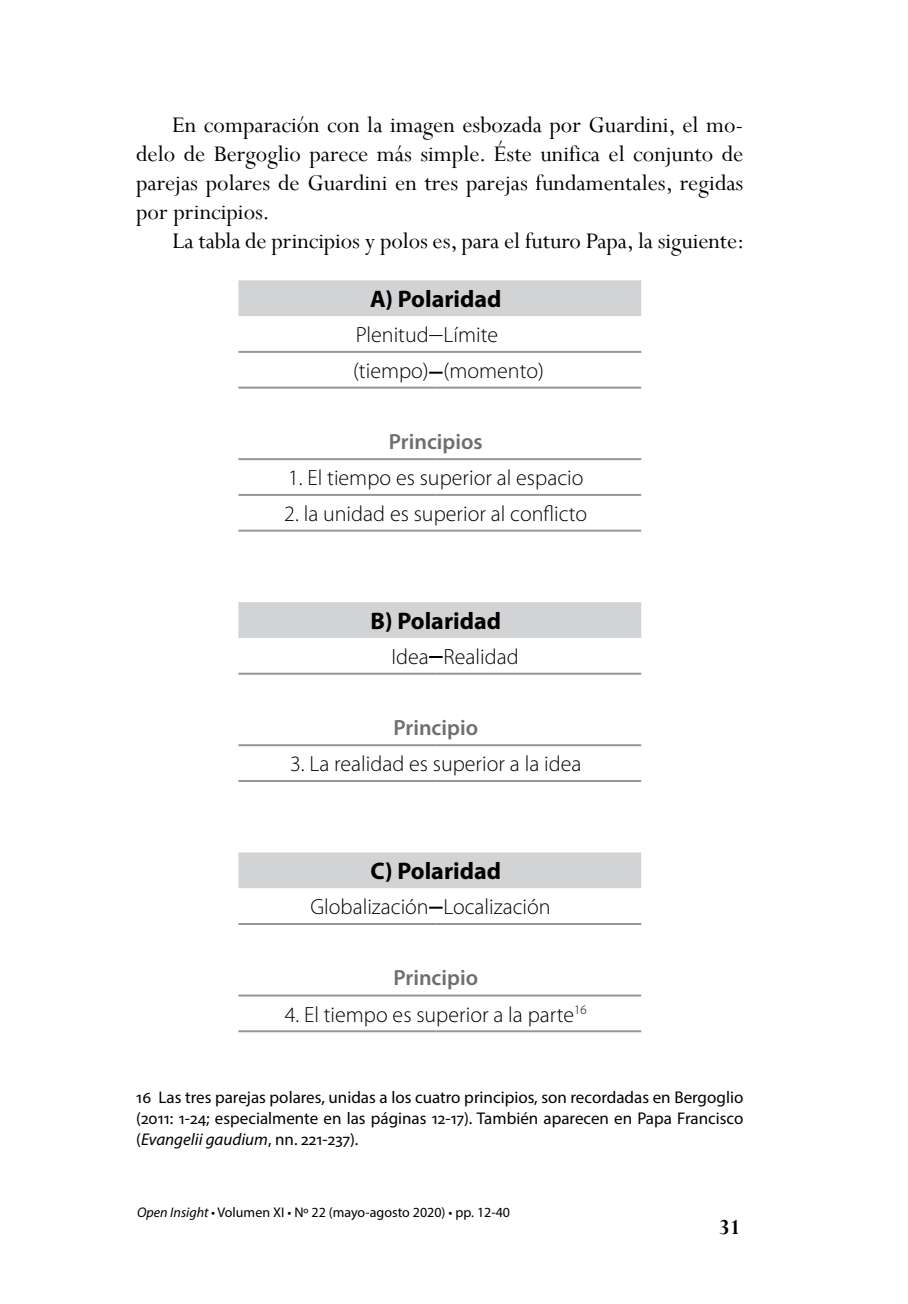
<style>
.page{position:relative;width:908px;height:1304px;background:#fff}
.page>*{position:absolute;margin:0;border:0;box-sizing:border-box;transform-origin:0 0}
.t1{font:25px/29px "Perpetua";letter-spacing:-.005em;color:#000;text-align:justify}
.t2{font:700 24px "Myriad Pro";color:#000}
.t3{font:700 24px "Perpetua";color:#000}
.t4{font:300 22px/35.8px "Myriad Pro";color:#000}
.t5{font:600 22px "Myriad Pro";color:#6d6e71}
.t6{font:17px/21px "Myriad Pro";color:#000;text-align:justify}
.t7{font:14px "Myriad Pro";color:#000}
.s1{font-style:italic}
</style>
<div class="page">
<svg style="left:238px;top:280px;width:403px;height:608px"></svg>
<hr style="left:238px;top:530px;width:198px;height:2px;background:#939598">
<hr style="left:436px;top:530px;width:205px;height:2px;background:#939598">
<hr style="left:238px;top:351px;width:198px;height:2px;background:#939598">
<hr style="left:436px;top:351px;width:205px;height:2px;background:#939598">
<hr style="left:238px;top:387px;width:198px;height:2px;background:#939598">
<hr style="left:436px;top:387px;width:205px;height:2px;background:#939598">
<hr style="left:238px;top:494px;width:198px;height:2px;background:#939598">
<hr style="left:436px;top:494px;width:205px;height:2px;background:#939598">
<hr style="left:238px;top:458px;width:198px;height:2px;background:#939598">
<hr style="left:436px;top:458px;width:205px;height:2px;background:#939598">
<hr style="left:238px;top:673px;width:198px;height:2px;background:#939598">
<hr style="left:436px;top:673px;width:205px;height:2px;background:#939598">
<hr style="left:238px;top:744px;width:198px;height:2px;background:#939598">
<hr style="left:436px;top:744px;width:205px;height:2px;background:#939598">
<hr style="left:238px;top:780px;width:198px;height:2px;background:#939598">
<hr style="left:436px;top:780px;width:205px;height:2px;background:#939598">
<hr style="left:238px;top:923px;width:198px;height:2px;background:#939598">
<hr style="left:436px;top:923px;width:205px;height:2px;background:#939598">
<hr style="left:238px;top:994px;width:198px;height:2px;background:#939598">
<hr style="left:436px;top:994px;width:205px;height:2px;background:#939598">
<hr style="left:238px;top:1030px;width:198px;height:2px;background:#939598">
<hr style="left:436px;top:1030px;width:205px;height:2px;background:#939598">
<svg style="left:429px;top:335px;width:13px;height:1px"></svg>
<svg style="left:429px;top:372px;width:13px;height:2px"></svg>
<svg style="left:429px;top:656px;width:13px;height:2px"></svg>
<svg style="left:429px;top:907px;width:13px;height:2px"></svg>
<p class="t1" style="left:136px;top:110px;width:608px;text-indent:36px">En comparación con la imagen esbozada por Guardini, el mo&shy;delo de Bergoglio parece más simple. Éste unifica el conjunto de parejas polares de Guardini en tres parejas fundamentales, regidas por principios.</p>
<p class="t1" style="left:172px;top:226px;width:573px">La tabla de principios y polos es, para el futuro Papa, la siguiente:</p>
<p class="t2" style="left:370px;top:283px;width:133px">A) Polaridad</p>
<p class="t4" style="left:353px;top:317px;width:192px">Plenitud Límite (tiempo) (momento)</p>
<p class="t5" style="left:389px;top:428px;width:95px">Principios</p>
<p class="t4" style="left:288px;top:460px;width:297px">1. El tiempo es superior al espacio</p>
<p class="t4" style="left:284px;top:496px;width:304px">2. la unidad es superior al conflicto</p>
<p class="t2" style="left:370px;top:605px;width:132px">B) Polaridad</p>
<p class="t4" style="left:391px;top:638px;width:129px">Idea Realidad</p>
<p class="t5" style="left:393px;top:714px;width:86px">Principio</p>
<p class="t4" style="left:290px;top:746px;width:293px">3. La realidad es superior a la idea</p>
<p class="t2" style="left:370px;top:856px;width:132px">C) Polaridad</p>
<p class="t4" style="left:310px;top:888px;width:242px">Globalización Localización</p>
<p class="t5" style="left:393px;top:964px;width:86px">Principio</p>
<p class="t4" style="left:284px;top:996px;width:303px">4. El tiempo es superior a la parte<sup>16</sup></p>
<p class="t6" style="left:136px;top:1087px;width:608px">16 Las tres parejas polares, unidas a los cuatro principios, son recordadas en Bergoglio (2011: 1-24; especialmente en las páginas 12-17). También aparecen en Papa Francisco (<span class="s1">Evangelii gaudium</span>, nn. 221-237).</p>
<p class="t7" style="left:137px;top:1203px;width:374px"><span class="s1">Open Insight •</span> Volumen XI • Nº 22 (mayo-agosto 2020) • pp. 12-40</p>
<p class="t3" style="left:718px;top:1212px;width:23px">31</p>
</div>
